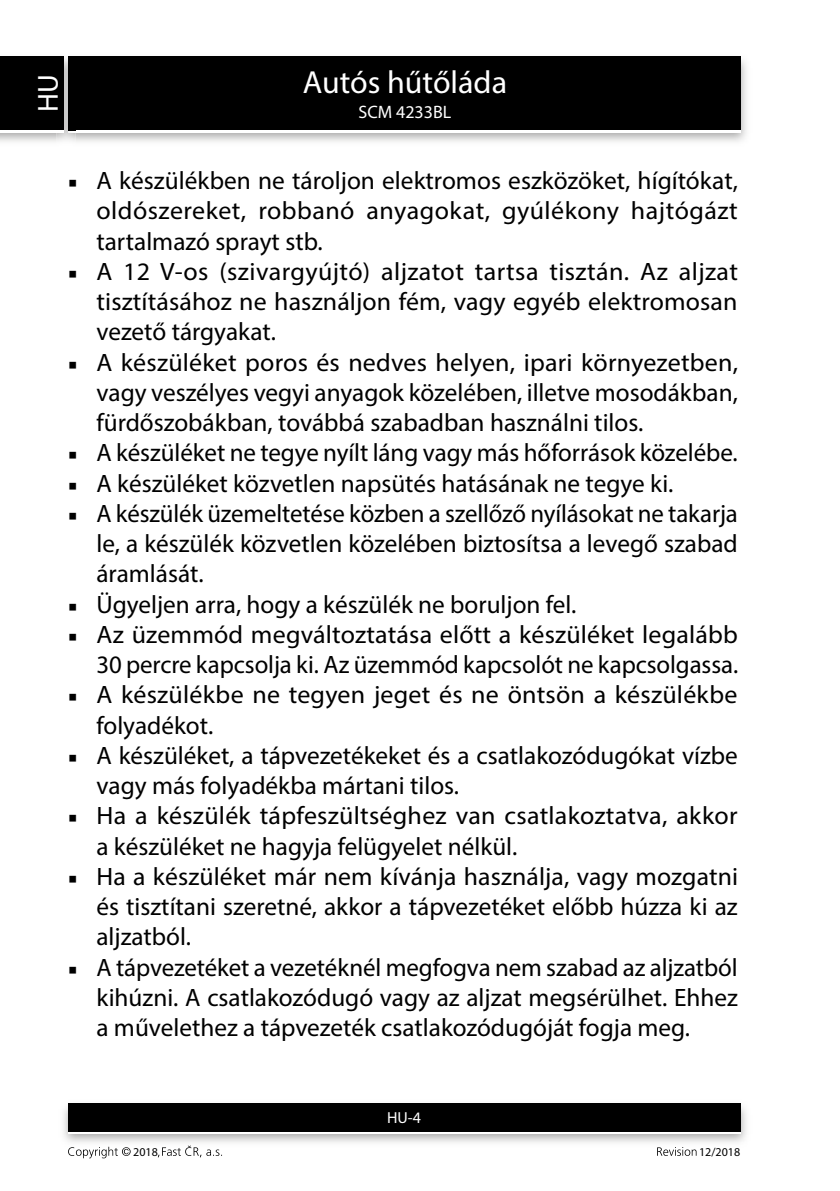
<style>
.page{position:relative;width:840px;height:1191px;background:#fff}
.page>*{position:absolute;margin:0;border:0;box-sizing:border-box;transform-origin:0 0}
.t1{font:32px "Myriad Pro";color:#fff}
.t2{font:29px "Myriad Pro";color:#fff}
.t3{font:25.2px/30.2px "Myriad Pro";color:#000;text-align:justify}
.t4{font:18px "Myriad Pro";color:#fff}
.t5{font:16px "Myriad Pro";color:#fff}
.t6{font:12px "Myriad Pro";color:#000}
.s1{font-family:"Minion Pro";font-size:23px}
</style>
<div class="page">
<img style="left:0;top:56px;width:747px;height:86px">
<div style="left:68px;top:59px;width:672px;height:74px;background:#fff"></div>
<div style="left:68px;top:57px;width:672px;height:73px;background:#000"></div>
<img style="left:63px;top:1103px;width:684px;height:40px">
<div style="left:68px;top:1106px;width:672px;height:28px;background:linear-gradient(to right,#fff,#fff)"></div>
<div style="left:68px;top:1103px;width:672px;height:28px;background:#000"></div>
<img style="left:57px;top:56px;width:18px;height:86px">
<img style="left:68px;top:130px;width:7px;height:3px">
<svg style="left:68px;top:57px;width:7px;height:2px"></svg>
<img style="left:68px;top:59px;width:7px;height:71px">
<div style="left:0;top:59px;width:64px;height:74px;background:#fff"></div>
<div style="left:0;top:57px;width:64px;height:73px;background:#000"></div>
<svg style="left:68px;top:1146px;width:62px;height:12px"></svg>
<svg style="left:158px;top:1145px;width:64px;height:12px"></svg>
<svg style="left:657px;top:1147px;width:39px;height:8px"></svg>
<p class="t2" style="left:30px;top:112px;width:39px;rotate:-90deg">HU</p>
<p class="t1" style="left:302px;top:62px;width:206px">Autós hűtőláda</p>
<p class="t4" style="left:358px;top:101px;width:94px">SCM 4233BL</p>
<p class="t3" style="left:96px;top:165px;width:642px;text-indent:-28px"><span class="s1">■</span> A készülékben ne tároljon elektromos eszközöket, hígítókat, oldószereket, robbanó anyagokat, gyúlékony hajtógázt tartalmazó sprayt stb.</p>
<p class="t3" style="left:96px;top:256px;width:642px;text-indent:-28px"><span class="s1">■</span> A 12 V-os (szivargyújtó) aljzatot tartsa tisztán. Az aljzat tisztításához ne használjon fém, vagy egyéb elektromosan vezető tárgyakat.</p>
<p class="t3" style="left:96px;top:346px;width:642px;text-indent:-28px"><span class="s1">■</span> A készüléket poros és nedves helyen, ipari környezetben, vagy veszélyes vegyi anyagok közelében, illetve mosodákban, fürdőszobákban, továbbá szabadban használni tilos.</p>
<p class="t3" style="left:68px;top:437px;width:670px"><span class="s1">■</span> A készüléket ne tegye nyílt láng vagy más hőforrások közelébe.</p>
<p class="t3" style="left:68px;top:467px;width:606px"><span class="s1">■</span> A készüléket közvetlen napsütés hatásának ne tegye ki.</p>
<p class="t3" style="left:96px;top:498px;width:642px;text-indent:-28px"><span class="s1">■</span> A készülék üzemeltetése közben a szellőző nyílásokat ne takarja le, a készülék közvetlen közelében biztosítsa a levegő szabad áramlását.</p>
<p class="t3" style="left:68px;top:588px;width:509px"><span class="s1">■</span> Ügyeljen arra, hogy a készülék ne boruljon fel.</p>
<p class="t3" style="left:68px;top:619px;width:671px;text-align:right"><span class="s1">■</span> Az üzemmód megváltoztatása előtt a készüléket legalább<br>30 percre kapcsolja ki. Az üzemmód kapcsolót ne kapcsolgassa.</p>
<p class="t3" style="left:96px;top:679px;width:642px;text-indent:-28px"><span class="s1">■</span> A készülékbe ne tegyen jeget és ne öntsön a készülékbe folyadékot.</p>
<p class="t3" style="left:96px;top:740px;width:642px;text-indent:-28px"><span class="s1">■</span> A készüléket, a tápvezetékeket és a csatlakozódugókat vízbe vagy más folyadékba mártani tilos.</p>
<p class="t3" style="left:96px;top:800px;width:642px;text-indent:-28px"><span class="s1">■</span> Ha a készülék tápfeszültséghez van csatlakoztatva, akkor a készüléket ne hagyja felügyelet nélkül.</p>
<p class="t3" style="left:96px;top:861px;width:642px;text-indent:-28px"><span class="s1">■</span> Ha a készüléket már nem kívánja használja, vagy mozgatni és tisztítani szeretné, akkor a tápvezetéket előbb húzza ki az aljzatból.</p>
<p class="t3" style="left:96px;top:951px;width:642px;text-indent:-28px"><span class="s1">■</span> A tápvezetéket a vezetéknél megfogva nem szabad az aljzatból kihúzni. A csatlakozódugó vagy az aljzat megsérülhet. Ehhez a művelethez a tápvezeték csatlakozódugóját fogja meg.</p>
<p class="t5" style="left:387px;top:1108px;width:35px">HU-4</p>
<p class="t6" style="left:133px;top:1144px;width:26px">2018</p>
<p class="t6" style="left:698px;top:1144px;width:43px">12/2018</p>
</div>
